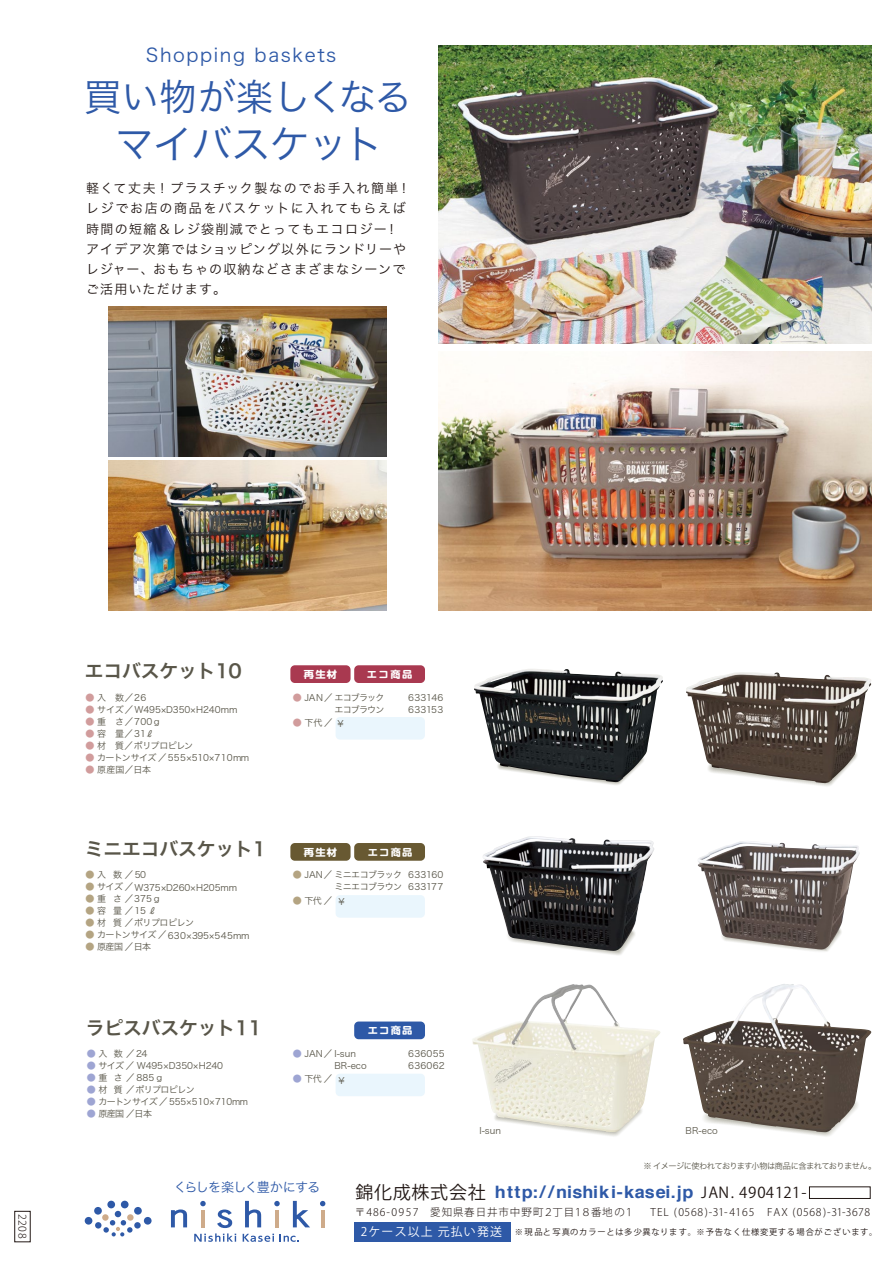
<style>
.page{position:relative;width:893px;height:1263px;background:#fff}
.page>*{position:absolute;margin:0;border:0;box-sizing:border-box;transform-origin:0 0}
.t1{font:39.75px "Hira Kaku Pro W3";letter-spacing:-.03em;color:#2e59a7}
.t2{font:37.5px "Hira Kaku Pro W3";letter-spacing:-.005em;color:#2e59a7}
.t3{font:18.75px "Hira Kaku Pro N W6";letter-spacing:-.005em;color:#595649}
.t4{font:18.75px "Hira Kaku Pro W3";letter-spacing:.085em;color:#2e59a7}
.t5{font:700 17.1px "Helvetica";letter-spacing:.035em;color:#2e59a7;scale:1.05 1}
.t6{font:15px "Koz Go Pro";letter-spacing:.04em;color:#221815}
.t7{font:13.2px "Hira Kaku Pro N W3";letter-spacing:-.07em;color:#2e59a7}
.t8{font:13.05px/20.2px "Hira Kaku Pro W3";letter-spacing:.105em;color:#221815}
.t9{font:12px "Koz Go Pro";letter-spacing:.1em;color:#fff}
.t10{font:300 10.5px "Koz Go Pro";letter-spacing:.06em;color:#221815}
.t11{font:300 10.5px "Koz Go Pro";letter-spacing:.08em;color:#221815}
.t12{font:300 10.5px "Koz Go Pr 6 N";color:#221815}
.t13{font:10.35px "DF Maru Gothic SB MP RKSJ H";letter-spacing:.055em;color:#fff;scale:1.05 1}
.t14{font:9px/14.7px "Hira Kaku Pro W3";letter-spacing:-.015em;color:#595649}
.t15{font:9px "Hira Kaku Pro W3";letter-spacing:-.035em;color:#595649}
.t16{font:9px/14.7px "Hira Kaku Pro W3";letter-spacing:-.065em;color:#595649}
.t17{font:9px/12px "Hira Kaku Pro W3";letter-spacing:.025em;color:#595649}
.t18{font:9px/12px "Hira Kaku Pro W3";letter-spacing:.02em;color:#595649}
.t19{font:9px "Hira Kaku Pro W3";letter-spacing:-.06em;color:#595649}
.t20{font:9px "Hira Kaku Pro W3";letter-spacing:-.09em;color:#595649}
.t21{font:9px "Hira Kaku Pro W3";letter-spacing:-.055em;color:#595649}
.t22{font:8.25px "Koz Go Pro";letter-spacing:.09em;color:#221815}
.t23{font:8.25px "Hira Kaku Pro W3";letter-spacing:-.075em;color:#595649}
.s1{font-family:"NIS HEG5 P 83 pv RKSJ H";color:#d19c9c}
.s2{font-family:"NIS HEG5 P 83 pv RKSJ H";color:#b4a482}
.s3{font-family:"NIS HEG5 P 83 pv RKSJ H";color:#9ea5d3}
.s4{font-family:"Koz Go Pro";font-weight:400;font-size:18px;color:#221815}
</style>
<div class="page">
<svg style="left:171px;top:1209px;width:16px;height:18px"></svg>
<svg style="left:245px;top:1201px;width:16px;height:26px"></svg>
<svg style="left:274px;top:1201px;width:6px;height:5px"></svg>
<hr style="left:275px;top:1210px;width:4px;height:17px;background:#ceab8a">
<svg style="left:293px;top:1201px;width:17px;height:26px"></svg>
<svg style="left:320px;top:1201px;width:5px;height:5px"></svg>
<hr style="left:321px;top:1210px;width:4px;height:17px;background:#ceab8a">
<svg style="left:95px;top:1211px;width:38px;height:25px"></svg>
<div style="left:134px;top:1222px;width:7px;height:6px;background:#2e59a7;border-radius:50%"></div>
<div style="left:121px;top:1201px;width:8px;height:7px;background:#2e59a7;border-radius:50%"></div>
<div style="left:107px;top:1201px;width:8px;height:7px;background:#2e59a7;border-radius:50%"></div>
<div style="left:94px;top:1207px;width:8px;height:7px;background:#2e59a7;border-radius:50%"></div>
<div style="left:134px;top:1207px;width:8px;height:7px;background:#2e59a7;border-radius:50%"></div>
<div style="left:85px;top:1217px;width:7px;height:7px;background:#2e59a7;border-radius:50%"></div>
<div style="left:144px;top:1217px;width:8px;height:7px;background:#2e59a7;border-radius:50%"></div>
<svg style="left:194px;top:1201px;width:42px;height:41px"></svg>
<svg style="left:243px;top:1234px;width:31px;height:8px"></svg>
<svg style="left:280px;top:1234px;width:19px;height:8px"></svg>
<div style="left:809px;top:1186px;width:62px;height:13px;border:1px solid #221815"></div>
<div style="left:354px;top:1222px;width:156px;height:19px;background:#2e59a7"></div>
<div style="left:336px;top:717px;width:89px;height:22px;background:#eaf6fd;border-radius:4px"></div>
<div style="left:336px;top:895px;width:89px;height:23px;background:#eaf6fd;border-radius:4px"></div>
<div style="left:354px;top:665px;width:71px;height:18px;background:#a93950;border-radius:4px"></div>
<div style="left:336px;top:1074px;width:89px;height:22px;background:#eaf6fd;border-radius:4px"></div>
<div style="left:354px;top:843px;width:71px;height:18px;background:#685932;border-radius:4px"></div>
<div style="left:354px;top:1021px;width:71px;height:18px;background:#2e59a7;border-radius:4px"></div>
<div style="left:290px;top:843px;width:61px;height:18px;background:#685932;border-radius:4px"></div>
<div style="left:290px;top:665px;width:61px;height:18px;background:#a93950;border-radius:4px"></div>
<img style="left:438px;top:45px;width:434px;height:298px">
<img style="left:438px;top:352px;width:434px;height:258px">
<img style="left:108px;top:307px;width:279px;height:149px">
<img style="left:108px;top:461px;width:279px;height:149px">
<svg style="left:583px;top:1132px;width:38px;height:5px"></svg>
<svg style="left:792px;top:1132px;width:42px;height:5px"></svg>
<img style="left:472px;top:984px;width:188px;height:148px">
<img style="left:683px;top:984px;width:188px;height:148px">
<svg style="left:594px;top:782px;width:28px;height:3px"></svg>
<img style="left:474px;top:669px;width:189px;height:113px">
<svg style="left:802px;top:783px;width:31px;height:3px"></svg>
<img style="left:686px;top:672px;width:185px;height:111px">
<svg style="left:587px;top:951px;width:37px;height:4px"></svg>
<img style="left:483px;top:836px;width:171px;height:115px">
<svg style="left:805px;top:950px;width:24px;height:2px"></svg>
<img style="left:698px;top:841px;width:162px;height:109px">
<h3 class="t4" style="left:146px;top:38px;width:192px">Shopping baskets</h3>
<h2 class="t2" style="left:84px;top:64px;width:329px">買い物が楽しくなる</h2>
<h1 class="t1" style="left:114px;top:109px;width:270px">マイバスケット</h1>
<h3 class="t8" style="left:86px;top:177px;width:326px">軽くて丈夫！プラスチック製なのでお手入れ簡単！レジでお店の商品をバスケットに入れてもらえば時間の短縮＆レジ袋削減でとってもエコロジー！アイデア次第ではショッピング以外にランドリーやレジャー、おもちゃの収納などさまざまなシーンでご活用いただけます。</h3>
<p class="t12" style="left:28px;top:1213px;width:26px;rotate:90deg">2208</p>
<h3 class="t3" style="left:85px;top:654px;width:159px">エコバスケット10</h3>
<p class="t13" style="left:366px;top:669px;width:46px">エコ商品</p>
<p class="t13" style="left:304px;top:669px;width:34px">再生材</p>
<p class="t14" style="left:86px;top:689px;width:62px"><span class="s1">●</span> 入 数／26</p>
<p class="t14" style="left:86px;top:701px;width:153px"><span class="s1">●</span> サイズ／W495×D350×H240mm</p>
<p class="t15" style="left:86px;top:749px;width:165px"><span class="s1">●</span> カートンサイズ／555×510×710mm</p>
<p class="t14" style="left:86px;top:713px;width:77px"><span class="s1">●</span> 重 さ／700ｇ</p>
<p class="t14" style="left:86px;top:725px;width:70px"><span class="s1">●</span> 容 量／31ℓ</p>
<p class="t19" style="left:86px;top:737px;width:109px"><span class="s1">●</span> 材 質／ポリプロピレン</p>
<p class="t14" style="left:86px;top:761px;width:67px"><span class="s1">●</span> 原産国／日本</p>
<h3 class="t3" style="left:85px;top:832px;width:183px">ミニエコバスケット1</h3>
<p class="t14" style="left:86px;top:867px;width:62px"><span class="s2">●</span>入 数／50</p>
<p class="t14" style="left:86px;top:879px;width:153px"><span class="s2">●</span> サイズ／W375×D260×H205mm</p>
<p class="t14" style="left:86px;top:891px;width:77px"><span class="s2">●</span> 重 さ／375ｇ</p>
<p class="t14" style="left:86px;top:903px;width:73px"><span class="s2">●</span>容 量／15ℓ</p>
<p class="t21" style="left:86px;top:915px;width:110px"><span class="s2">●</span> 材 質／ポリプロピレン</p>
<p class="t14" style="left:86px;top:939px;width:67px"><span class="s2">●</span> 原産国／日本</p>
<p class="t15" style="left:86px;top:927px;width:165px"><span class="s2">●</span> カートンサイズ／630×395×545mm</p>
<h3 class="t3" style="left:86px;top:1010px;width:177px">ラピスバスケット11</h3>
<p class="t14" style="left:87px;top:1045px;width:62px"><span class="s3">●</span>入 数／24</p>
<p class="t14" style="left:87px;top:1057px;width:138px"><span class="s3">●</span> サイズ／ W495×D350×H240</p>
<p class="t14" style="left:87px;top:1069px;width:78px"><span class="s3">●</span> 重 さ／ 885ｇ</p>
<p class="t16" style="left:87px;top:1081px;width:110px"><span class="s3">●</span> 材 質／ポリプロピレン</p>
<p class="t14" style="left:87px;top:1105px;width:67px"><span class="s3">●</span> 原産国／日本</p>
<p class="t14" style="left:87px;top:1094px;width:163px"><span class="s3">●</span> カートンサイズ／555×510×710mm</p>
<p class="t20" style="left:293px;top:689px;width:93px"><span class="s1">●</span> JAN／エコブラック</p>
<p class="t14" style="left:293px;top:714px;width:42px"><span class="s1">●</span>下代／</p>
<p class="t14" style="left:338px;top:701px;width:48px;text-indent:-3px">エコブラウン¥</p>
<p class="t17" style="left:408px;top:690px;width:37px">633146<br>633153</p>
<p class="t13" style="left:304px;top:847px;width:34px">再生材</p>
<p class="t13" style="left:367px;top:847px;width:45px">エコ商品</p>
<p class="t16" style="left:293px;top:867px;width:111px"><span class="s2">●</span> JAN／ミニエコブラック</p>
<p class="t14" style="left:293px;top:892px;width:41px"><span class="s2">●</span>下代／</p>
<p class="t18" style="left:408px;top:868px;width:37px">633160<br>633177</p>
<p class="t16" style="left:338px;top:879px;width:65px;text-indent:-4px">ミニエコブラウン¥</p>
<p class="t13" style="left:367px;top:1025px;width:45px">エコ商品</p>
<p class="t14" style="left:293px;top:1045px;width:65px"><span class="s3">●</span> JAN／ I-sun</p>
<p class="t14" style="left:293px;top:1071px;width:41px"><span class="s3">●</span>下代／</p>
<p class="t14" style="left:338px;top:1057px;width:30px;text-indent:-4px">BR-eco ¥</p>
<p class="t17" style="left:408px;top:1047px;width:38px">636055<br>636062</p>
<p class="t14" style="left:479px;top:1122px;width:23px">I-sun</p>
<p class="t14" style="left:686px;top:1122px;width:34px">BR-eco</p>
<p class="t23" style="left:643px;top:1158px;width:235px">※ イメージに使われております小物は商品に含まれておりません。</p>
<h3 class="t7" style="left:174px;top:1176px;width:148px">くらしを楽しく豊かにする</h3>
<h3 class="t5" style="left:355px;top:1178px;width:324px"><span class="s4">錦化成株式会社</span> http:/ /nishiki-kasei.jp</h3>
<p class="t22" style="left:515px;top:1227px;width:364px">※現品と写真のカラーとは多少異なります。※予告なく仕様変更する場合がございます。</p>
<h3 class="t6" style="left:701px;top:1183px;width:107px">JAN. 4904121-</h3>
<p class="t11" style="left:355px;top:1205px;width:281px">〒486-0957　愛知県春日井市中野町２丁目１８番地の１</p>
<p class="t10" style="left:651px;top:1205px;width:221px">TEL (0568)-31-4165 FAX (0568)-31-3678</p>
<h3 class="t9" style="left:361px;top:1224px;width:143px">2ケース以上 元払い発送</h3>
</div>
